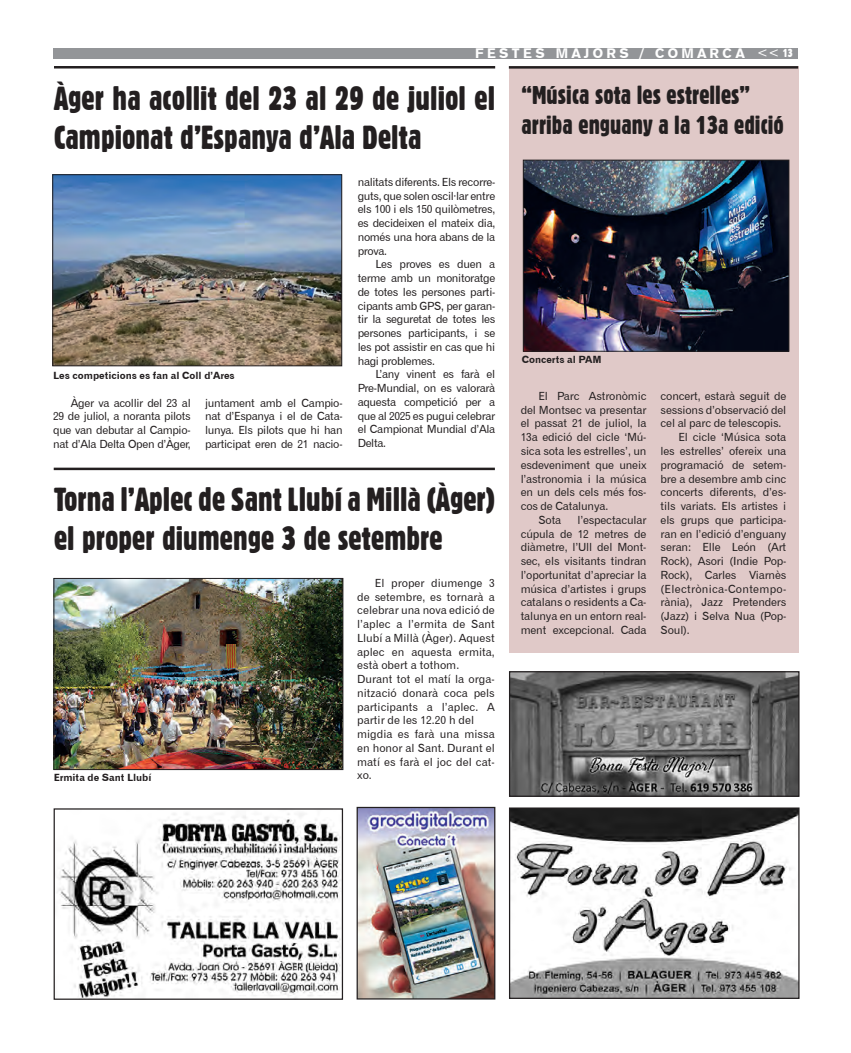
<style>
.page{position:relative;width:851px;height:1053px;background:#fff}
.page>*{position:absolute;margin:0;border:0;box-sizing:border-box;transform-origin:0 0}
.t1{font:32.5px/39px "Gothic 821 Condensed BT";color:#231f20}
.t2{font:25px "Gothic 821 Condensed BT";color:#231f20}
.t3{font:13.75px "Gothic 725 BT Black A";letter-spacing:.25em;color:#fff}
.t4{font:11.25px/13.8px "Gothic 720 BT Roman B";letter-spacing:-.015em;color:#231f20;text-align:justify}
.t5{font:10px "Gothic 720 BT Bold B";color:#231f20}
.s1{font-family:"Gothic 720 BT Roman B"}
.s2{font-family:"Gothic 821 Condensed BT";font-size:11.25px}
</style>
<div class="page">
<div style="left:53px;top:48px;width:744px;height:10px;background:#939598"></div>
<hr style="left:54px;top:66px;width:441px;height:2px;background:#231f20">
<img style="left:55px;top:176px;width:285px;height:188px">
<div style="left:53px;top:174px;width:289px;height:192px;border:1px solid #231f20"></div>
<hr style="left:54px;top:467px;width:441px;height:3px;background:#231f20">
<img style="left:56px;top:580px;width:285px;height:187px">
<div style="left:54px;top:578px;width:289px;height:191px;border:1px solid #231f20"></div>
<img style="left:58px;top:813px;width:283px;height:184px">
<div style="left:54px;top:808px;width:289px;height:191px;border:1px solid #231f20"></div>
<img style="left:511px;top:673px;width:286px;height:121px">
<div style="left:509px;top:671px;width:290px;height:125px;border:1px solid #231f20"></div>
<div style="left:509px;top:66px;width:289px;height:586px;background:#e0c9c8"></div>
<hr style="left:508px;top:66px;width:290px;height:3px;background:#231f20">
<img style="left:525px;top:162px;width:262px;height:187px">
<div style="left:523px;top:160px;width:266px;height:191px;border:1px solid #231f20"></div>
<img style="left:511px;top:809px;width:286px;height:187px">
<div style="left:509px;top:807px;width:290px;height:191px;border:1px solid #231f20"></div>
<img style="left:358px;top:808px;width:135px;height:189px">
<div style="left:356px;top:806px;width:139px;height:193px;border:1px solid #231f20"></div>
<p class="t3" style="left:475px;top:45px;width:319px">FESTES MAJORS / COMARCA <span class="s1">&lt;&lt;</span><span class="s2">13</span></p>
<p class="t1" style="left:54px;top:79px;width:442px">Àger ha acollit del 23 al 29 de juliol el<br>Campionat d’Espanya d’Ala Delta</p>
<p class="t2" style="left:521px;top:80px;width:230px">“Música sota les estrelles”</p>
<p class="t2" style="left:521px;top:110px;width:264px">arriba enguany a la 13a edició</p>
<p class="t5" style="left:53px;top:369px;width:183px">Les competicions es fan al Coll d’Ares</p>
<p class="t4" style="left:53px;top:395px;width:139px;text-indent:18px">Àger va acollir del 23 al 29 de juliol, a noranta pilots que van debutar al Campio&shy;nat d’Ala Delta Open d’Àger,</p>
<p class="t4" style="left:205px;top:395px;width:139px">juntament amb el Campio&shy;nat d’Espanya i el de Cata&shy;lunya. Els pilots que hi han participat eren de 21 nacio-</p>
<p class="t4" style="left:357px;top:175px;width:139px">nalitats diferents. Els recorre&shy;guts, que solen oscil·lar entre els 100 i els 150 quilòmetres, es decideixen el mateix dia, només una hora abans de la prova.</p>
<p class="t4" style="left:357px;top:257px;width:139px;text-indent:18px">Les proves es duen a terme amb un monitoratge de totes les persones parti&shy;cipants amb GPS, per garan&shy;tir la seguretat de totes les persones participants, i se les pot assistir en cas que hi hagi problemes.</p>
<p class="t4" style="left:357px;top:367px;width:139px;text-indent:18px">L’any vinent es farà el Pre-Mundial, on es valorarà aquesta competició per a que al 2025 es pugui celebrar el Campionat Mundial d’Ala Delta.</p>
<p class="t1" style="left:54px;top:480px;width:442px">Torna l’Aplec de Sant Llubí a Millà (Àger) el proper diumenge 3 de setembre</p>
<p class="t5" style="left:54px;top:771px;width:99px">Ermita de Sant Llubí</p>
<p class="t4" style="left:357px;top:576px;width:139px;text-indent:18px">El proper diumenge 3 de setembre, es tornarà a celebrar una nova edició de l’aplec a l’ermita de Sant Llubí a Millà (Àger). Aquest aplec en aquesta ermita, està obert a tothom.</p>
<p class="t4" style="left:357px;top:672px;width:139px">Durant tot el matí la orga&shy;nització donarà coca pels participants a l’aplec. A partir de les 12.20 h del</p>
<p class="t4" style="left:357px;top:727px;width:139px">migdia es farà una missa en honor al Sant. Durant el matí es farà el joc del cat&shy;xo.</p>
<p class="t5" style="left:521px;top:353px;width:82px">Concerts al PAM</p>
<p class="t4" style="left:520px;top:389px;width:127px;text-indent:18px">El Parc Astronòmic del Montsec va presentar el passat 21 de juliol, la 13a edició del cicle ‘Mú&shy;sica sota les estrelles’, un esdeveniment que uneix l’astronomia i la música en un dels cels més fos&shy;cos de Catalunya.</p>
<p class="t4" style="left:538px;top:513px;width:24px">Sota</p>
<p class="t4" style="left:520px;top:513px;width:127px;text-indent:57px">l’espectacular cúpula de 12 metres de diàmetre, l’Ull del Mont&shy;sec, els visitants tindran l’oportunitat d’apreciar la música d’artistes i grups catalans o residents a Ca&shy;talunya en un entorn real&shy;ment excepcional. Cada</p>
<p class="t4" style="left:660px;top:389px;width:127px">concert, estarà seguit de sessions d’observació del cel al parc de telescopis.</p>
<p class="t4" style="left:660px;top:430px;width:127px;text-indent:18px">El cicle ‘Música sota les estrelles’ ofereix una programació de setem&shy;bre a desembre amb cinc concerts diferents, d’es&shy;tils variats. Els artistes i els grups que participa&shy;ran en l’edició d’enguany seran: Elle León (Art Rock), Asori (Indie Pop-Rock), Carles Viarnès (Electrònica-Contempo&shy;rània), Jazz Pretenders (Jazz) i Selva Nua (Pop-Soul).</p>
</div>
